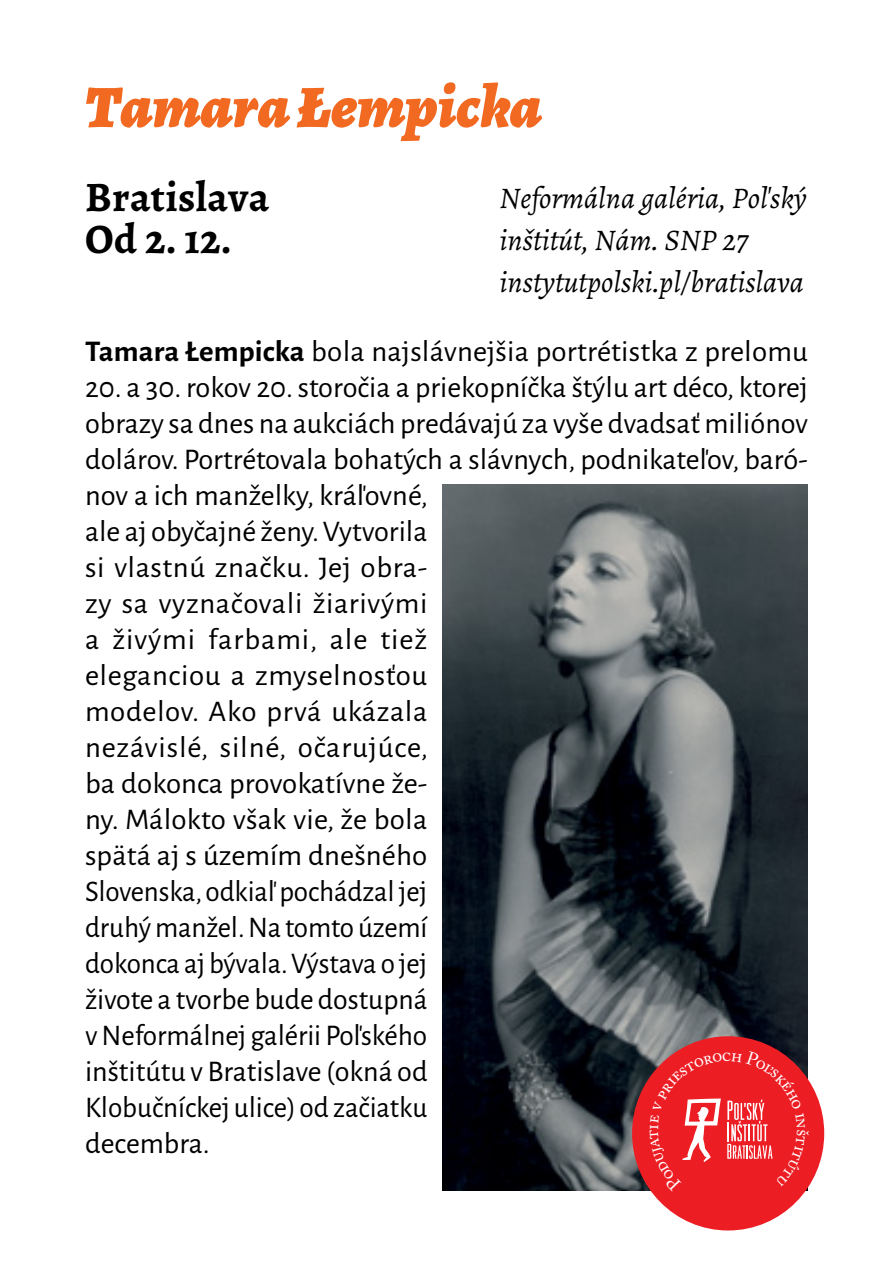
<style>
.page{position:relative;width:893px;height:1276px;background:#fff}
.page>*{position:absolute;margin:0;border:0;box-sizing:border-box;transform-origin:0 0}
.t1{font:italic 900 60px "Alegreya";color:#f26921}
.t2{font:700 42px/42px "Alegreya";letter-spacing:.01em;color:#000}
.t3{font:30px/36px "Alegreya Sans";color:#000}
.t4{font:italic 30px/42px "Alegreya";color:#000}
.s1{font-weight:700}
</style>
<div class="page">
<img style="left:443px;top:485px;width:365px;height:705px">
<div style="left:632px;top:1036px;width:192px;height:194px;background:#ed1d24;border-radius:50%"></div>
<svg style="left:649px;top:1051px;width:160px;height:140px"></svg>
<h1 class="t1" style="left:85px;top:66px;width:458px">Tamara Łempicka</h1>
<h2 class="t2" style="left:85px;top:176px;width:185px">Bratislava<br>Od 2. 12.</h2>
<p class="t4" style="left:500px;top:177px;width:309px">Neformálna galéria, Poľský inštitút, Nám. SNP 27 instytutpolski.pl/bratislava</p>
<p class="t3" style="left:85px;top:332px;width:724px"><span class="s1">Tamara Łempicka</span> bola najslávnejšia portrétistka z prelomu</p>
<p class="t3" style="left:85px;top:368px;width:725px">20. a 30. rokov 20. storočia a priekopníčka štýlu art déco, ktorej obrazy sa dnes na aukciách predávajú za vyše dvadsať miliónov dolárov. Portrétovala bohatých a slávnych, podnikateľov, baró&shy;nov a ich manželky, kráľovné,<br>ale aj obyčajné ženy. Vytvorila<br>si vlastnú značku. Jej obra-<br>zy sa vyznačovali žiarivými<br>a živými farbami, ale tiež<br>eleganciou a zmyselnosťou<br>modelov. Ako prvá ukázala<br>nezávislé, silné, očarujúce,<br>ba dokonca provokatívne že-<br>ny. Málokto však vie, že bola<br>spätá aj s územím dnešného<br>Slovenska, odkiaľ pochádzal jej<br>druhý manžel. Na tomto území<br>dokonca aj bývala. Výstava o jej<br>živote a tvorbe bude dostupná<br>v Neformálnej galérii Poľského<br>inštitútu v Bratislave (okná od<br>Klobučníckej ulice) od začiatku<br>decembra.</p>
</div>
